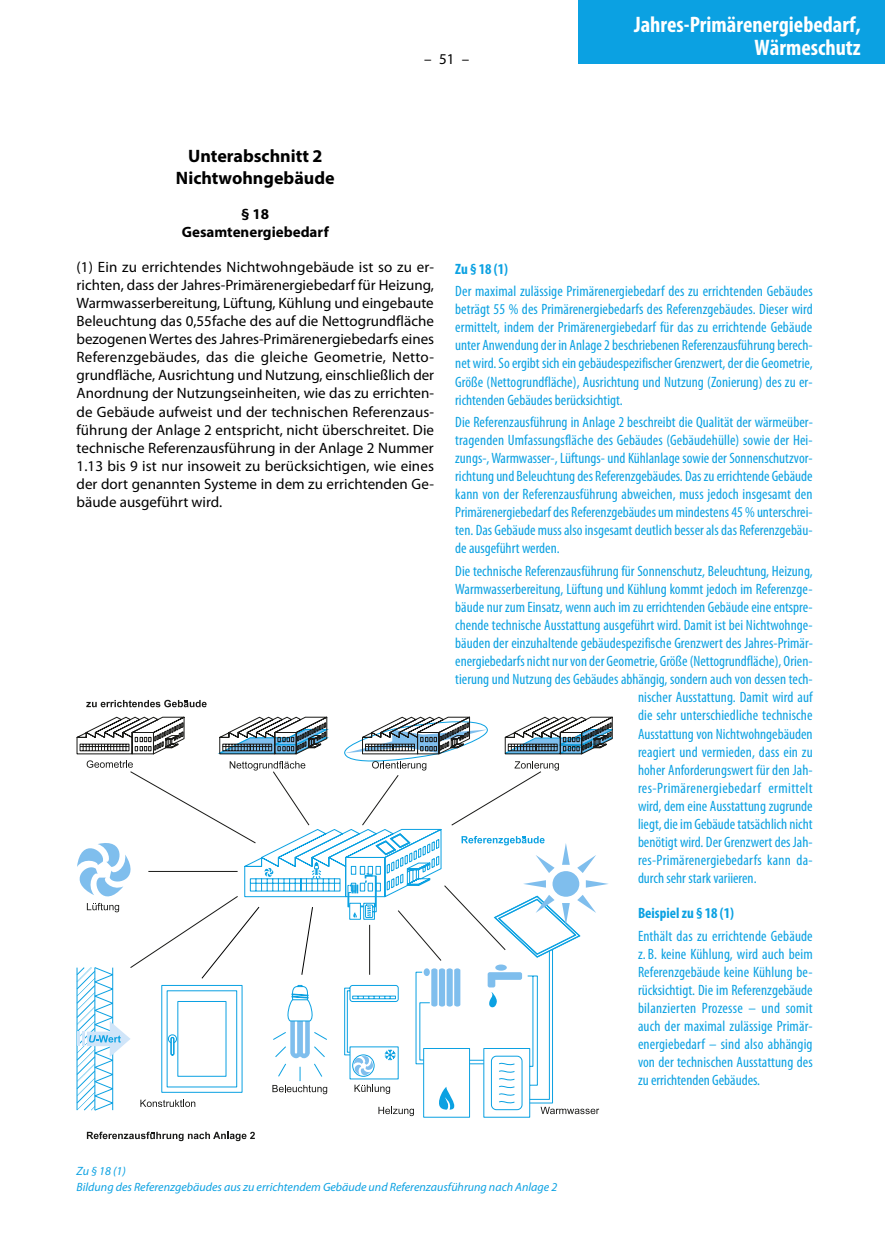
<style>
.page{position:relative;width:885px;height:1259px;background:#fff}
.page>*{position:absolute;margin:0;border:0;box-sizing:border-box;transform-origin:0 0}
.t1{font:700 condensed 22.5px/22.5px "Myriad Pro";color:#fff;text-align:right}
.t2{font:700 18px/21.3px "Myriad Pro";color:#000;text-align:center}
.t3{font:condensed 15px/18.1px "Myriad Pro";color:#0ba1e2;text-align:justify}
.t4{font:15px/18px "Myriad Pro";color:#000;text-align:justify}
.t5{font:700 condensed 15px "Myriad Pro";color:#0ba1e2}
.t6{font:700 15px/18px "Myriad Pro";color:#000;text-align:center}
.t7{font:italic 12px "Myriad Pro";color:#0ba1e2}
</style>
<div class="page">
<div style="left:578px;top:0;width:306px;height:64px;background:#0ba1e2"></div>
<svg style="left:86px;top:700px;width:121px;height:7px"></svg>
<svg style="left:87px;top:1131px;width:168px;height:10px"></svg>
<svg style="left:77px;top:716px;width:535px;height:402px"></svg>
<p class="t4" style="left:424px;top:51px;width:47px">– 51 –</p>
<p class="t1" style="left:634px;top:14px;width:228px">Jahres-Primärenergiebedarf,<br>Wärmeschutz</p>
<p class="t2" style="left:176px;top:145px;width:160px">Unterabschnitt 2<br>Nichtwohngebäude</p>
<p class="t6" style="left:182px;top:204px;width:148px">§ 18<br>Gesamtenergiebedarf</p>
<p class="t4" style="left:77px;top:258px;width:359px">(1) Ein zu errichtendes Nichtwohngebäude ist so zu er&shy;richten, dass der Jahres-Primärenergiebedarf für Heizung, Warmwasserbereitung, Lüftung, Kühlung und eingebaute Beleuchtung das 0,55fache des auf die Nettogrundfläche bezogenen Wertes des Jahres-Primärenergiebedarfs eines Referenzgebäudes, das die gleiche Geometrie, Netto&shy;grundfläche, Ausrichtung und Nutzung, einschließlich der Anordnung der Nutzungseinheiten, wie das zu errichten&shy;de Gebäude aufweist und der technischen Referenzaus&shy;führung der Anlage 2 entspricht, nicht überschreitet. Die technische Referenzausführung in der Anlage 2 Nummer</p>
<p class="t4" style="left:77px;top:457px;width:359px">1.13 bis 9 ist nur insoweit zu berücksichtigen, wie eines der dort genannten Systeme in dem zu errichtenden Ge&shy;bäude ausgeführt wird.</p>
<p class="t5" style="left:455px;top:260px;width:54px">Zu § 18 (1)</p>
<p class="t3" style="left:455px;top:282px;width:359px">Der maximal zulässige Primärenergiebedarf des zu errichtenden Gebäudes beträgt 55 % des Primärenergiebedarfs des Referenzgebäudes. Dieser wird ermittelt, indem der Primärenergiebedarf für das zu errichtende Gebäude unter Anwendung der in Anlage 2 beschriebenen Referenzausführung berech&shy;net wird. So ergibt sich ein gebäudespezifischer Grenzwert, der die Geometrie, Größe (Nettogrundfläche), Ausrichtung und Nutzung (Zonierung) des zu er&shy;richtenden Gebäudes berücksichtigt.</p>
<p class="t3" style="left:455px;top:413px;width:359px">Die Referenzausführung in Anlage 2 beschreibt die Qualität der wärmeüber&shy;tragenden Umfassungsfläche des Gebäudes (Gebäudehülle) sowie der Hei&shy;zungs-, Warmwasser-, Lüftungs- und Kühlanlage sowie der Sonnenschutzvor&shy;richtung und Beleuchtung des Referenzgebäudes. Das zu errichtende Gebäude kann von der Referenzausführung abweichen, muss jedoch insgesamt den Primärenergiebedarf des Referenzgebäudes um mindestens 45 % unterschrei&shy;ten. Das Gebäude muss also insgesamt deutlich besser als das Referenzgebäu&shy;de ausgeführt werden.</p>
<p class="t3" style="left:455px;top:562px;width:359px">Die technische Referenzausführung für Sonnenschutz, Beleuchtung, Heizung, Warmwasserbereitung, Lüftung und Kühlung kommt jedoch im Referenzge&shy;bäude nur zum Einsatz, wenn auch im zu errichtenden Gebäude eine entspre&shy;chende technische Ausstattung ausgeführt wird. Damit ist bei Nichtwohnge&shy;bäuden der einzuhaltende gebäudespezifische Grenzwert des Jahres-Primär&shy;energiebedarfs nicht nur von der Geometrie, Größe (Nettogrundfläche), Orien&shy;tierung und Nutzung des Gebäudes abhängig, sondern auch von dessen tech-</p>
<p class="t3" style="left:638px;top:688px;width:176px">nischer Ausstattung. Damit wird auf die sehr unterschiedliche technische Ausstattung von Nichtwohngebäuden reagiert und vermieden, dass ein zu hoher Anforderungswert für den Jah&shy;res-Primärenergiebedarf ermittelt wird, dem eine Ausstattung zugrunde liegt, die im Gebäude tatsächlich nicht benötigt wird. Der Grenzwert des Jah&shy;res-Primärenergiebedarfs kann da&shy;durch sehr stark variieren.</p>
<p class="t5" style="left:638px;top:905px;width:97px">Beispiel zu § 18 (1)</p>
<p class="t3" style="left:638px;top:927px;width:176px">Enthält das zu errichtende Gebäude</p>
<p class="t3" style="left:638px;top:945px;width:176px">z. B. keine Kühlung, wird auch beim Referenzgebäude keine Kühlung be&shy;rücksichtigt. Die im Referenzgebäude bilanzierten Prozesse – und somit auch der maximal zulässige Primär&shy;energiebedarf – sind also abhängig von der technischen Ausstattung des zu errichtenden Gebäudes.</p>
<p class="t7" style="left:77px;top:1164px;width:51px">Zu § 18 (1)</p>
<p class="t7" style="left:77px;top:1180px;width:482px">Bildung des Referenzgebäudes aus zu errichtendem Gebäude und Referenzausführung nach Anlage 2</p>
</div>
